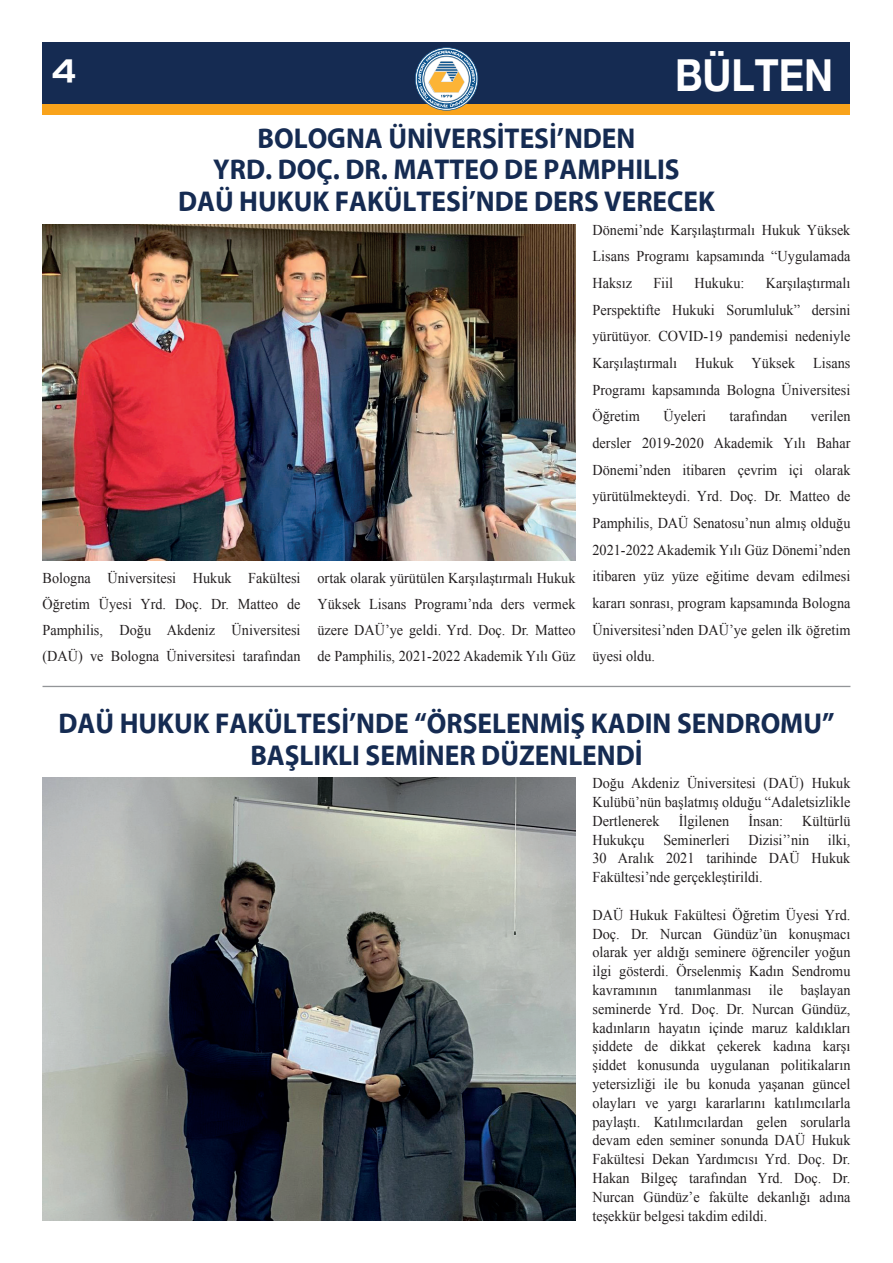
<style>
.page{position:relative;width:893px;height:1263px;background:#fff}
.page>*{position:absolute;margin:0;border:0;box-sizing:border-box;transform-origin:0 0}
.t1{font:700 44.1px "Helvetica Neue EMU";color:#fff;scale:.89 1}
.t2{font:31.5px "Handel EMU";color:#fff}
.t3{font:700 28.8px/31.5px "Myriad EMU";color:#152b52;text-align:center;scale:.95 1}
.t4{font:15px/18.8px "Times New Roman";color:#231f20;text-align:justify;scale:.95 1}
</style>
<div class="page">
<div style="left:43px;top:42px;width:807px;height:73px;background:#f9a31b"></div>
<div style="left:43px;top:43px;width:807px;height:61px;background:#152b52"></div>
<svg style="left:415px;top:47px;width:63px;height:64px"></svg>
<img style="left:43px;top:224px;width:532px;height:336px">
<img style="left:43px;top:778px;width:532px;height:442px">
<hr style="left:43px;top:686px;width:807px;height:1px;background:#939598">
<h2 class="t2" style="left:52px;top:52px;width:26px">4</h2>
<h1 class="t1" style="left:675px;top:48px;width:179px">BÜLTEN</h1>
<h3 class="t3" style="left:178px;top:123px;width:567px">BOLOGNA ÜNİVERSİTESİ’NDEN<br>YRD. DOÇ. DR. MATTEO DE PAMPHILIS<br>DAÜ HUKUK FAKÜLTESİ’NDE DERS VERECEK</h3>
<p class="t4" style="left:43px;top:565px;width:273px;line-height:26px">Bologna Üniversitesi Hukuk Fakültesi Öğretim Üyesi Yrd. Doç. Dr. Matteo de Pamphilis, Doğu Akdeniz Üniversitesi (DAÜ) ve Bologna Üniversitesi tarafından</p>
<p class="t4" style="left:317px;top:565px;width:273px;line-height:26px">ortak olarak yürütülen Karşılaştırmalı Hukuk Yüksek Lisans Programı’nda ders vermek üzere DAÜ’ye geldi. Yrd. Doç. Dr. Matteo de Pamphilis, 2021-2022 Akademik Yılı Güz</p>
<p class="t4" style="left:592px;top:216px;width:273px;line-height:26.7px">Dönemi’nde Karşılaştırmalı Hukuk Yüksek Lisans Programı kapsamında “Uygulamada Haksız</p>
<p class="t4" style="left:592px;top:269px;width:273px;line-height:26.7px;text-indent:173px">Karşılaştırmalı Perspektifte Hukuki Sorumluluk” dersini yürütüyor. COVID-19 pandemisi nedeniyle Karşılaştırmalı Hukuk Yüksek Lisans Programı kapsamında Bologna Üniversitesi Öğretim</p>
<p class="t4" style="left:653px;top:273px;width:22px">Fiil</p>
<p class="t4" style="left:694px;top:273px;width:54px">Hukuku:</p>
<p class="t4" style="left:663px;top:407px;width:46px">Üyeleri</p>
<p class="t4" style="left:730px;top:407px;width:62px">tarafından</p>
<p class="t4" style="left:592px;top:403px;width:273px;line-height:26.7px;text-indent:218px">verilen dersler 2019-2020 Akademik Yılı Bahar Dönemi’nden itibaren çevrim içi olarak yürütülmekteydi. Yrd. Doç. Dr. Matteo de Pamphilis, DAÜ Senatosu’nun almış olduğu 2021-2022 Akademik Yılı Güz Dönemi’nden itibaren yüz yüze eğitime devam edilmesi kararı sonrası, program kapsamında Bologna Üniversitesi’nden DAÜ’ye gelen ilk öğretim üyesi oldu.</p>
<h3 class="t3" style="left:58px;top:708px;width:818px">DAÜ HUKUK FAKÜLTESİ’NDE “ÖRSELENMİŞ KADIN SENDROMU”<br>BAŞLIKLI SEMİNER DÜZENLENDİ</h3>
<p class="t4" style="left:592px;top:773px;width:273px">Doğu Akdeniz Üniversitesi (DAÜ) Hukuk Kulübü’nün başlatmış olduğu “Adaletsizlikle Dertlenerek</p>
<p class="t4" style="left:679px;top:811px;width:55px">İlgilenen</p>
<p class="t4" style="left:748px;top:811px;width:38px">İnsan:</p>
<p class="t4" style="left:592px;top:811px;width:273px;text-indent:210px">Kültürlü Hukukçu Seminerleri Dizisi’’nin ilki, 30 Aralık 2021 tarihinde DAÜ Hukuk Fakültesi’nde gerçekleştirildi.</p>
<p class="t4" style="left:592px;top:905px;width:273px">DAÜ Hukuk Fakültesi Öğretim Üyesi Yrd.<br>Doç. Dr. Nurcan Gündüz’ün konuşmacı olarak yer aldığı seminere öğrenciler yoğun ilgi gösterdi. Örselenmiş Kadın Sendromu kavramının tanımlanması ile başlayan seminerde Yrd. Doç. Dr. Nurcan Gündüz, kadınların hayatın içinde maruz kaldıkları şiddete de dikkat çekerek kadına karşı şiddet konusunda uygulanan politikaların yetersizliği ile bu konuda yaşanan güncel olayları ve yargı kararlarını katılımcılarla paylaştı. Katılımcılardan gelen sorularla devam eden seminer sonunda DAÜ Hukuk Fakültesi Dekan Yardımcısı Yrd. Doç. Dr.<br>Hakan Bilgeç tarafından Yrd. Doç. Dr.<br>Nurcan Gündüz’e fakülte dekanlığı adına teşekkür belgesi takdim edildi.</p>
</div>
